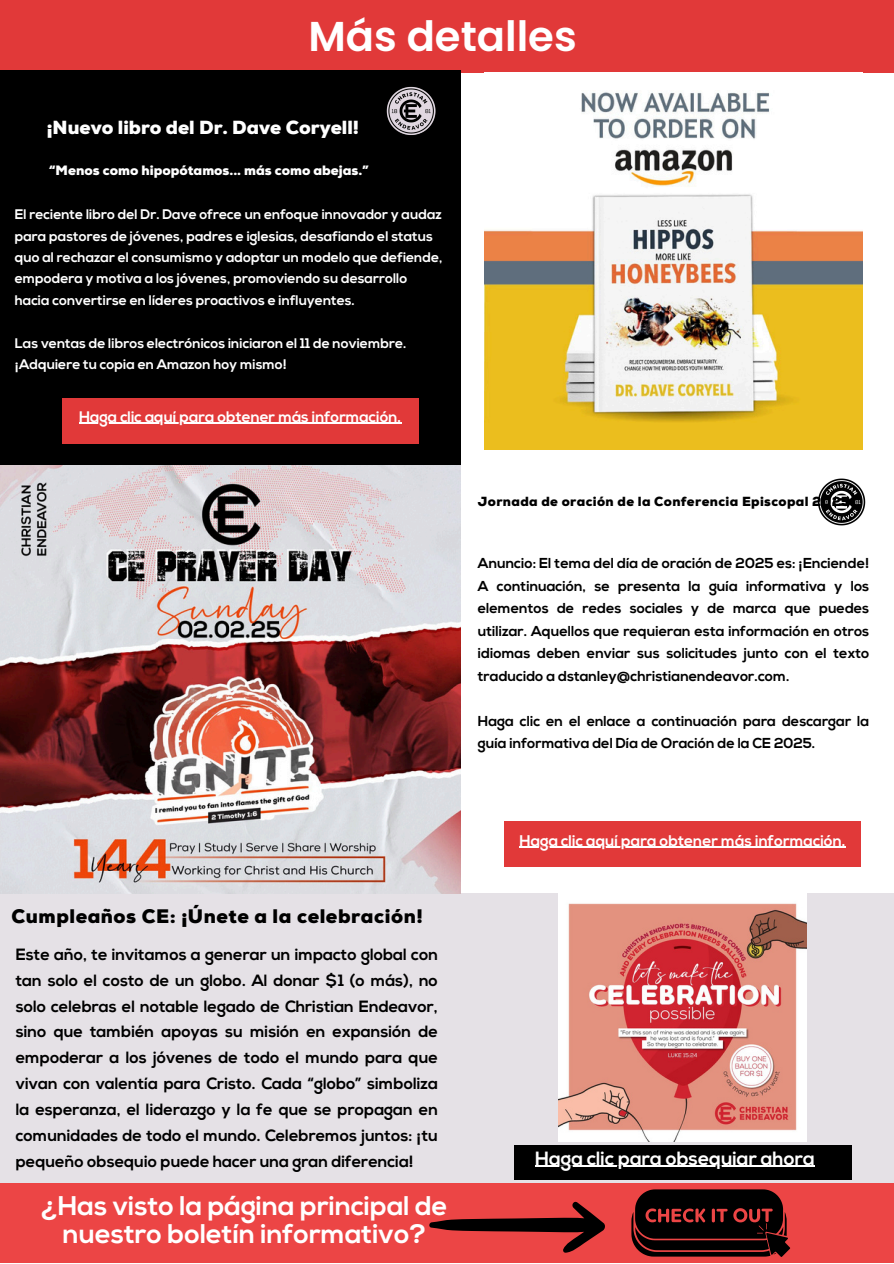
<style>
.page{position:relative;width:894px;height:1264px;background:#fff}
.page>*{position:absolute;margin:0;border:0;box-sizing:border-box;transform-origin:0 0}
.t1{font:600 41.7px "Poppins";color:#fff}
.t2{font:700 27px/28.2px "Nexa";color:#fff;text-align:center}
.t3{font:900 19.5px "Nexa";letter-spacing:.025em;color:#000}
.t4{font:700 19.2px "Nexa";color:#fff}
.t5{font:900 18.9px "Nexa";color:#fff}
.t6{font:700 16.35px/25.8px "Nexa";color:#000;text-align:justify}
.t7{font:700 15.45px "Nexa";color:#fff}
.t8{font:700 15.3px "Nexa";color:#fff}
.t9{font:700 14.4px/22.5px "Nexa";color:#000;text-align:justify}
.t10{font:700 13.8px/21.3px "Nexa";color:#fff}
.t11{font:900 13.5px "Nexa";color:#fff}
.t12{font:900 13.2px "Nexa";letter-spacing:.025em;color:#000}
</style>
<div class="page">
<div style="left:0;top:0;width:893px;height:72px;background:#e13939"></div>
<div style="left:0;top:893px;width:893px;height:290px;background:#e5e1e6"></div>
<div style="left:513px;top:1145px;width:338px;height:34px;background:#000"></div>
<div style="left:0;top:1183px;width:893px;height:79px;background:#ec4545"></div>
<svg style="left:631px;top:1189px;width:158px;height:67px;background:#2e0d0d"></svg>
<svg style="left:429px;top:1201px;width:176px;height:51px"></svg>
<div style="left:0;top:70px;width:460px;height:395px;background:#000"></div>
<img style="left:383px;top:81px;width:55px;height:55px;border-radius:50%">
<div style="left:62px;top:398px;width:356px;height:46px;background:#e13939"></div>
<img style="left:0;top:466px;width:461px;height:427px">
<img style="left:817px;top:478px;width:49px;height:48px">
<div style="left:504px;top:821px;width:356px;height:46px;background:#e13939"></div>
<img style="left:484px;top:92px;width:377px;height:357px">
<img style="left:558px;top:893px;width:248px;height:248px">
<hr style="left:535px;top:1165px;width:279px;height:1px;background:#fff">
<hr style="left:79px;top:422px;width:322px;height:2px;background:#fff">
<hr style="left:519px;top:846px;width:326px;height:2px;background:#fff">
<p class="t1" style="left:308px;top:7px;width:270px">Más detalles</p>
<p class="t5" style="left:47px;top:120px;width:313px">¡Nuevo libro del Dr. Dave Coryell!</p>
<h4 class="t11" style="left:49px;top:165px;width:321px">“Menos como hipopótamos... más como abejas.”</h4>
<p class="t10" style="left:15px;top:205px;width:429px">El reciente libro del Dr. Dave ofrece un enfoque innovador y audaz para pastores de jóvenes, padres e iglesias, desafiando el status quo al rechazar el consumismo y adoptar un modelo que defiende, empodera y motiva a los jóvenes, promoviendo su desarrollo hacia convertirse en líderes proactivos e influyentes.</p>
<p class="t10" style="left:15px;top:333px;width:393px">Las ventas de libros electrónicos iniciaron el 11 de noviembre. ¡Adquiere tu copia en Amazon hoy mismo!</p>
<h3 class="t8" style="left:79px;top:410px;width:323px">Haga clic aquí para obtener más información.</h3>
<p class="t12" style="left:477px;top:496px;width:373px">Jornada de oración de la Conferencia Episcopal 2025</p>
<h4 class="t9" style="left:477px;top:553px;width:393px">Anuncio: El tema del día de oración de 2025 es: ¡Enciende!<br>A continuación, se presenta la guía informativa y los elementos de redes sociales y de marca que puedes utilizar. Aquellos que requieran esta información en otros idiomas deben enviar sus solicitudes junto con el texto traducido a dstanley@christianendeavor.com.</h4>
<p class="t9" style="left:477px;top:710px;width:393px">Haga clic en el enlace a continuación para descargar la guía informativa del Día de Oración de la CE 2025.</p>
<h2 class="t3" style="left:12px;top:908px;width:412px">Cumpleaños CE: ¡Únete a la celebración!</h2>
<p class="t6" style="left:16px;top:942px;width:423px">Este año, te invitamos a generar un impacto global con tan solo el costo de un globo. Al donar $1 (o más), no solo celebras el notable legado de Christian Endeavor, sino que también apoyas su misión en expansión de empoderar a los jóvenes de todo el mundo para que vivan con valentía para Cristo. Cada “globo” simboliza la esperanza, el liderazgo y la fe que se propagan en comunidades de todo el mundo. Celebremos juntos: ¡tu pequeño obsequio puede hacer una gran diferencia!</p>
<p class="t2" style="left:42px;top:1194px;width:407px">¿Has visto la página principal de nuestro boletín informativo?</p>
<h3 class="t7" style="left:519px;top:834px;width:327px">Haga clic aquí para obtener más información.</h3>
<h4 class="t4" style="left:535px;top:1150px;width:281px">Haga clic para obsequiar ahora</h4>
</div>
